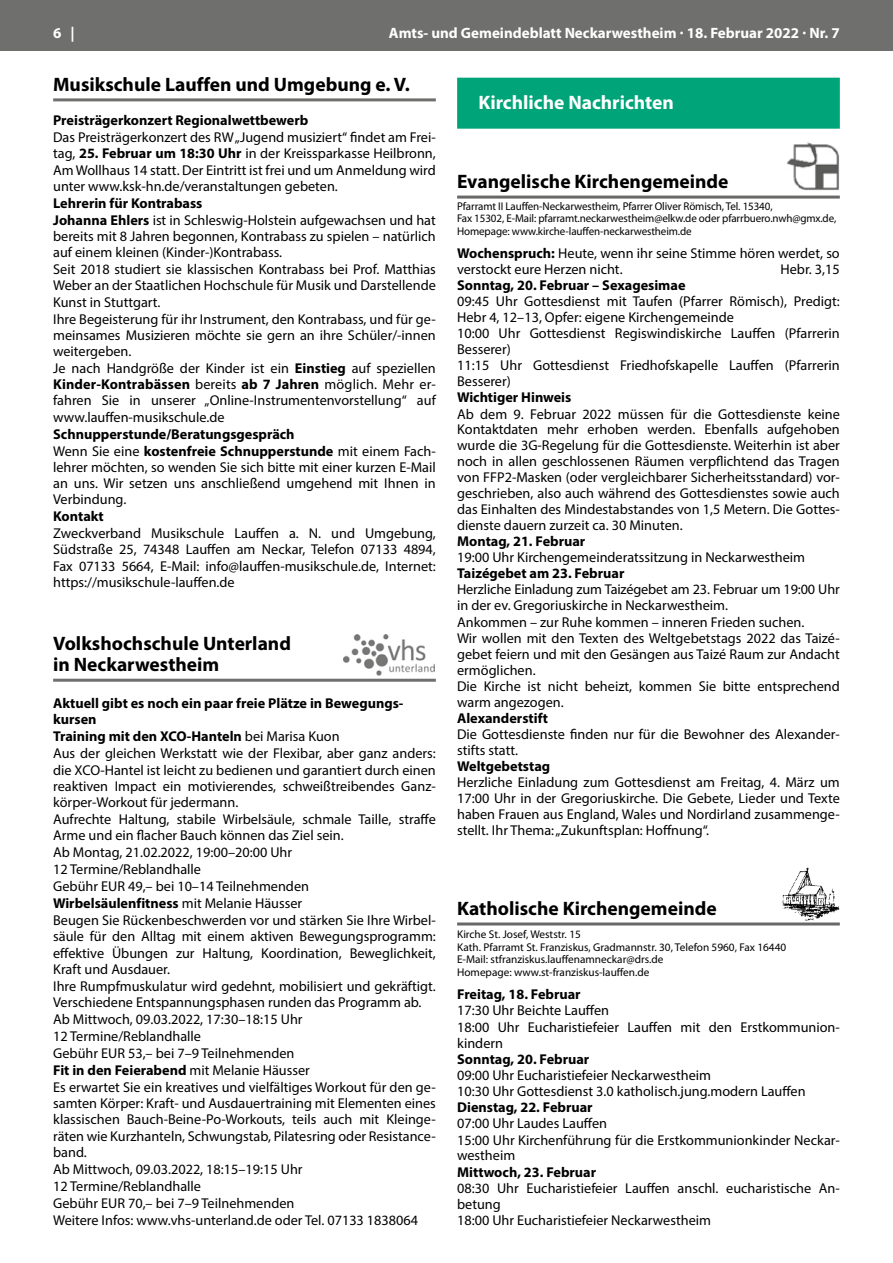
<style>
.page{position:relative;width:893px;height:1263px;background:#fff}
.page>*{position:absolute;margin:0;border:0;box-sizing:border-box;transform-origin:0 0}
.t1{font:700 19.5px/21px "Myriad Pro";color:#000}
.t2{font:700 19.5px "Myriad Pro";color:#fff}
.t3{font:700 15px "Myriad Pro";color:#fff}
.t4{font:14.25px/16.6px "Myriad Pro";color:#000}
.t5{font:700 14.25px "Myriad Pro";color:#000}
.t6{font:11.25px/12.5px "Myriad Pro";letter-spacing:-.005em;color:#000}
.s1{font-weight:700}
</style>
<div class="page">
<div style="left:0;top:0;width:893px;height:51px;background:#6f6f6e"></div>
<div style="left:457px;top:78px;width:383px;height:51px;background:#00a479"></div>
<hr style="left:457px;top:196px;width:383px;height:3px;background:#686867">
<img style="left:787px;top:142px;width:52px;height:49px">
<hr style="left:457px;top:922px;width:383px;height:3px;background:#686867">
<img style="left:782px;top:867px;width:58px;height:53px">
<hr style="left:53px;top:98px;width:383px;height:3px;background:#6f6f6e">
<hr style="left:53px;top:679px;width:383px;height:3px;background:#6f6f6e">
<img style="left:343px;top:634px;width:91px;height:41px">
<p class="t3" style="left:53px;top:23px;width:23px">6 |</p>
<p class="t3" style="left:389px;top:23px;width:452px">Amts- und Gemeindeblatt Neckarwestheim · 18. Februar 2022 · Nr. 7</p>
<h1 class="t1" style="left:53px;top:73px;width:358px">Musikschule Lauffen und Umgebung e. V.</h1>
<p class="t5" style="left:53px;top:111px;width:257px">Preisträgerkonzert Regionalwettbewerb</p>
<p class="t4" style="left:53px;top:129px;width:384px;line-height:16.2px;text-align:justify">Das Preisträgerkonzert des RW „Jugend musiziert“ findet am Frei&shy;tag, <span class="s1">25. Februar um 18:30 Uhr</span> in der Kreissparkasse Heilbronn, Am Wollhaus 14 statt. Der Eintritt ist frei und um Anmeldung wird unter www.ksk-hn.de/veranstaltungen gebeten.</p>
<p class="t4" style="left:53px;top:195px;width:384px"><span class="s1">Lehrerin für Kontrabass<br>Johanna Ehlers</span> ist in Schleswig-Holstein aufgewachsen und hat bereits mit 8 Jahren begonnen, Kontrabass zu spielen – natürlich auf einem kleinen (Kinder-)Kontrabass.<br>Seit 2018 studiert sie klassischen Kontrabass bei Prof. Matthias Weber an der Staatlichen Hochschule für Musik und Darstellende Kunst in Stuttgart.<br>Ihre Begeisterung für ihr Instrument, den Kontrabass, und für ge&shy;meinsames Musizieren möchte sie gern an ihre Schüler/-innen weitergeben.<br>Je nach Handgröße der Kinder ist ein <span class="s1">Einstieg</span> auf speziellen <span class="s1">Kinder-Kontrabässen</span> bereits <span class="s1">ab 7 Jahren</span> möglich. Mehr er&shy;fahren Sie in unserer „Online-Instrumentenvorstellung“ auf www.lauffen-musikschule.de</p>
<p class="t4" style="left:53px;top:425px;width:384px"><span class="s1">Schnupperstunde/Beratungsgespräch<br></span>Wenn Sie eine <span class="s1">kostenfreie Schnupperstunde</span> mit einem Fach&shy;lehrer möchten, so wenden Sie sich bitte mit einer kurzen E-Mail an uns. Wir setzen uns anschließend umgehend mit Ihnen in Verbindung.</p>
<p class="t5" style="left:53px;top:507px;width:52px">Kontakt</p>
<p class="t4" style="left:53px;top:525px;width:384px;line-height:16.2px;text-align:justify">Zweckverband Musikschule Lauffen a. N. und Umgebung, Südstraße 25, 74348 Lauffen am Neckar, Telefon 07133 4894, Fax 07133 5664, E-Mail: info@lauffen-musikschule.de, Internet: https://musikschule-lauffen.de</p>
<h1 class="t1" style="left:53px;top:633px;width:239px">Volkshochschule Unterland in Neckarwestheim</h1>
<p class="t4" style="left:53px;top:695px;width:384px"><span class="s1">Aktuell gibt es noch ein paar freie Plätze in Bewegungs&shy;kursen<br>Training mit den XCO-Hanteln</span> bei Marisa Kuon<br>Aus der gleichen Werkstatt wie der Flexibar, aber ganz anders: die XCO-Hantel ist leicht zu bedienen und garantiert durch einen reaktiven Impact ein motivierendes, schweißtreibendes Ganz&shy;körper-Workout für jedermann.<br>Aufrechte Haltung, stabile Wirbelsäule, schmale Taille, straffe Arme und ein flacher Bauch können das Ziel sein.<br>Ab Montag, 21.02.2022, 19:00–20:00 Uhr<br>12 Termine/Reblandhalle<br>Gebühr EUR 49,– bei 10–14 Teilnehmenden <span class="s1">Wirbelsäulenfitness</span> mit Melanie Häusser<br>Beugen Sie Rückenbeschwerden vor und stärken Sie Ihre Wirbel&shy;säule für den Alltag mit einem aktiven Bewegungsprogramm: effektive Übungen zur Haltung, Koordination, Beweglichkeit, Kraft und Ausdauer.<br>Ihre Rumpfmuskulatur wird gedehnt, mobilisiert und gekräftigt.<br>Verschiedene Entspannungsphasen runden das Programm ab.<br>Ab Mittwoch, 09.03.2022, 17:30–18:15 Uhr<br>12 Termine/Reblandhalle<br>Gebühr EUR 53,– bei 7–9 Teilnehmenden<br><span class="s1">Fit in den Feierabend</span> mit Melanie Häusser<br>Es erwartet Sie ein kreatives und vielfältiges Workout für den ge&shy;samten Körper: Kraft- und Ausdauertraining mit Elementen eines klassischen Bauch-Beine-Po-Workouts, teils auch mit Kleinge&shy;räten wie Kurzhanteln, Schwungstab, Pilatesring oder Resistance&shy;band.<br>Ab Mittwoch, 09.03.2022, 18:15–19:15 Uhr<br>12 Termine/Reblandhalle<br>Gebühr EUR 70,– bei 7–9 Teilnehmenden<br>Weitere Infos: www.vhs-unterland.de oder Tel. 07133 1838064</p>
<h1 class="t2" style="left:478px;top:90px;width:197px">Kirchliche Nachrichten</h1>
<h1 class="t1" style="left:457px;top:171px;width:273px">Evangelische Kirchengemeinde</h1>
<p class="t6" style="left:457px;top:200px;width:381px">Pfarramt II Lauffen-Neckarwestheim, Pfarrer Oliver Römisch, Tel. 15340,<br>Fax 15302, E-Mail: pfarramt.neckarwestheim@elkw.de oder pfarrbuero.nwh@gmx.de,<br>Homepage: www.kirche-lauffen-neckarwestheim.de</p>
<p class="t4" style="left:457px;top:245px;width:384px;line-height:15.9px"><span class="s1">Wochenspruch:</span> Heute, wenn ihr seine Stimme hören werdet, so verstockt eure Herzen nicht.</p>
<p class="t4" style="left:780px;top:260px;width:61px">Hebr. 3,15</p>
<p class="t5" style="left:457px;top:276px;width:230px">Sonntag, 20. Februar – Sexagesimae</p>
<p class="t4" style="left:457px;top:293px;width:384px;line-height:16px">09:45 Uhr Gottesdienst mit Taufen (Pfarrer Römisch), Predigt:<br>Hebr 4, 12–13, Opfer: eigene Kirchengemeinde<br>10:00 Uhr Gottesdienst Regiswindiskirche Lauffen (Pfarrerin Besserer)<br>11:15 Uhr Gottesdienst Friedhofskapelle Lauffen (Pfarrerin Besserer)</p>
<p class="t5" style="left:457px;top:388px;width:116px">Wichtiger Hinweis</p>
<p class="t4" style="left:457px;top:406px;width:384px;line-height:15.9px;text-align:justify">Ab dem 9. Februar 2022 müssen für die Gottesdienste keine Kontaktdaten mehr erhoben werden. Ebenfalls aufgehoben wurde die 3G-Regelung für die Gottesdienste. Weiterhin ist aber noch in allen geschlossenen Räumen verpflichtend das Tragen von FFP2-Masken (oder vergleichbarer Sicherheitsstandard) vor&shy;geschrieben, also auch während des Gottesdienstes sowie auch das Einhalten des Mindestabstandes von 1,5 Metern. Die Gottes&shy;dienste dauern zurzeit ca. 30 Minuten.</p>
<p class="t5" style="left:457px;top:532px;width:130px">Montag, 21. Februar</p>
<p class="t4" style="left:457px;top:549px;width:350px">19:00 Uhr Kirchengemeinderatssitzung in Neckarwestheim</p>
<p class="t5" style="left:457px;top:564px;width:169px">Taizégebet am 23. Februar</p>
<p class="t4" style="left:457px;top:581px;width:384px;line-height:16px">Herzliche Einladung zum Taizégebet am 23. Februar um 19:00 Uhr in der ev. Gregoriuskirche in Neckarwestheim.<br>Ankommen – zur Ruhe kommen – inneren Frieden suchen.<br>Wir wollen mit den Texten des Weltgebetstags 2022 das Taizé&shy;gebet feiern und mit den Gesängen aus Taizé Raum zur Andacht ermöglichen.<br>Die Kirche ist nicht beheizt, kommen Sie bitte entsprechend warm angezogen.</p>
<p class="t5" style="left:457px;top:709px;width:92px">Alexanderstift</p>
<p class="t4" style="left:457px;top:726px;width:384px;line-height:15.9px">Die Gottesdienste finden nur für die Bewohner des Alexander&shy;stifts statt.</p>
<p class="t5" style="left:457px;top:757px;width:95px">Weltgebetstag</p>
<p class="t4" style="left:457px;top:774px;width:384px;line-height:15.9px;text-align:justify">Herzliche Einladung zum Gottesdienst am Freitag, 4. März um 17:00 Uhr in der Gregoriuskirche. Die Gebete, Lieder und Texte haben Frauen aus England, Wales und Nordirland zusammenge&shy;stellt. Ihr Thema: „Zukunftsplan: Hoffnung“.</p>
<h1 class="t1" style="left:457px;top:897px;width:261px">Katholische Kirchengemeinde</h1>
<p class="t6" style="left:457px;top:928px;width:331px">Kirche St. Josef, Weststr. 15<br>Kath. Pfarramt St. Franziskus, Gradmannstr. 30, Telefon 5960, Fax 16440<br>E-Mail: stfranziskus.lauffenamneckar@drs.de<br>Homepage: www.st-franziskus-lauffen.de</p>
<p class="t5" style="left:457px;top:985px;width:125px">Freitag, 18. Februar</p>
<p class="t4" style="left:457px;top:1002px;width:383px;line-height:16px">17:30 Uhr Beichte Lauffen<br>18:00 Uhr Eucharistiefeier Lauffen mit den Erstkommunion&shy;kindern</p>
<p class="t5" style="left:457px;top:1049px;width:134px">Sonntag, 20. Februar</p>
<p class="t4" style="left:457px;top:1067px;width:350px;line-height:16.2px">09:00 Uhr Eucharistiefeier Neckarwestheim<br>10:30 Uhr Gottesdienst 3.0 katholisch.jung.modern Lauffen</p>
<p class="t5" style="left:457px;top:1098px;width:137px">Dienstag, 22. Februar</p>
<p class="t4" style="left:457px;top:1115px;width:384px;line-height:16px">07:00 Uhr Laudes Lauffen<br>15:00 Uhr Kirchenführung für die Erstkommunionkinder Neckar&shy;westheim</p>
<p class="t5" style="left:457px;top:1162px;width:141px">Mittwoch, 23. Februar</p>
<p class="t4" style="left:457px;top:1180px;width:383px;line-height:16px">08:30 Uhr Eucharistiefeier Lauffen anschl. eucharistische An&shy;betung<br>18:00 Uhr Eucharistiefeier Neckarwestheim</p>
</div>
